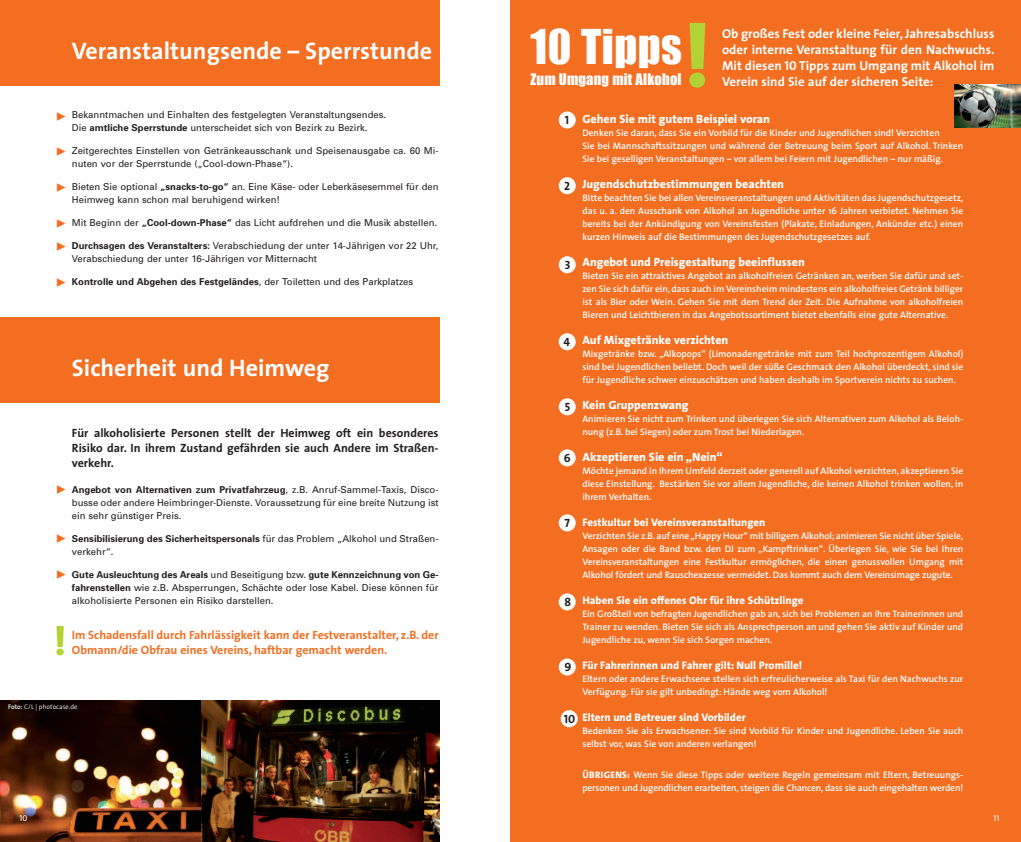
<style>
.page{position:relative;width:1021px;height:842px;background:#fff}
.page>*{position:absolute;margin:0;border:0;box-sizing:border-box;transform-origin:0 0}
.t1{font:800 88.1px "The Sans";color:#b3d234}
.t2{font:44.1px "Impact";letter-spacing:.01em;color:#fff}
.t3{font:800 40px "The Sans";color:#b3d234}
.t4{font:700 24px "The Sans";color:#fff}
.t5{font:14.6px "Impact";letter-spacing:.01em;color:#fff}
.t6{font:700 13px/16px "The Sans";color:#fff;text-align:justify}
.t7{font:800 12px "The Sans";color:#fff}
.t8{font:700 12px/15px "The Sans";color:#231f20;text-align:justify}
.t9{font:700 12px/15px "The Sans";color:#f36e21}
.t10{font:12px "The Sans Bold Caps";color:#231f20}
.t11{font:12px/23.2px "The Sans Bold Expert";color:#f36e21}
.t12{font:800 11px "The Sans";color:#fff}
.t13{font:600 9.5px/13px "The Sans";color:#fff;text-align:justify}
.t14{font:9.5px/13px "Univers";color:#231f20}
.t15{font:700 9.5px "Univers";color:#231f20}
.t16{font:8.5px "The Sans Caps";color:#fff}
.t17{font:300 6.7px "The Sans";color:#fff}
.s1{font-weight:700}
.s2{font-weight:400}
.s3{font-weight:600}
.s4{font-family:"The Sans Bold Caps";font-weight:400}
.s5{font-weight:800}
</style>
<div class="page">
<img style="left:0;top:700px;width:439px;height:142px">
<div style="left:510px;top:0;width:510px;height:842px;background:#f36e21"></div>
<div style="left:0;top:318px;width:439px;height:85px;background:#f36e21"></div>
<div style="left:0;top:0;width:439px;height:85px;background:#f36e21"></div>
<div style="left:558px;top:111px;width:17px;height:17px;background:#fff;border-radius:50%"></div>
<div style="left:558px;top:177px;width:17px;height:17px;background:#fff;border-radius:50%"></div>
<div style="left:558px;top:256px;width:17px;height:17px;background:#fff;border-radius:50%"></div>
<div style="left:558px;top:333px;width:17px;height:17px;background:#fff;border-radius:50%"></div>
<div style="left:558px;top:398px;width:17px;height:17px;background:#fff;border-radius:50%"></div>
<div style="left:558px;top:449px;width:17px;height:17px;background:#fff;border-radius:50%"></div>
<div style="left:558px;top:514px;width:17px;height:17px;background:#fff;border-radius:50%"></div>
<div style="left:558px;top:593px;width:17px;height:17px;background:#fff;border-radius:50%"></div>
<div style="left:558px;top:658px;width:17px;height:17px;background:#fff;border-radius:50%"></div>
<div style="left:560px;top:710px;width:17px;height:17px;background:#fff;border-radius:50%"></div>
<img style="left:954px;top:85px;width:66px;height:43px">
<h3 class="t4" style="left:72px;top:42px;width:362px">Veranstaltungsende – Sperrstunde</h3>
<p class="t14" style="left:72px;top:109px;width:316px">Bekanntmachen und Einhalten des festgelegten Veranstaltungsendes.<br>Die <span class="s1">amtliche Sperrstunde</span> unterscheidet sich von Bezirk zu Bezirk.</p>
<p class="t14" style="left:72px;top:145px;width:368px">Zeitgerechtes Einstellen von Getränkeausschank und Speisenausgabe ca. 60 Mi&shy;nuten vor der Sperrstunde („Cool-down-Phase“).</p>
<p class="t14" style="left:72px;top:181px;width:368px">Bieten Sie optional <span class="s1">„snacks-to-go“</span> an. Eine Käse- oder Leberkäsesemmel für den<br>Heimweg kann schon mal beruhigend wirken!</p>
<p class="t14" style="left:72px;top:217px;width:367px">Mit Beginn der <span class="s1">„Cool-down-Phase“</span> das Licht aufdrehen und die Musik abstellen.</p>
<p class="t14" style="left:72px;top:240px;width:368px"><span class="s1">Durchsagen des Veranstalters:</span> Verabschiedung der unter 14-Jährigen vor 22 Uhr,<br>Verabschiedung der unter 16-Jährigen vor Mitternacht</p>
<p class="t15" style="left:72px;top:278px;width:343px">Kontrolle und Abgehen des Festgeländes<span class="s2">, der Toiletten und des Parkplatzes</span></p>
<p class="t11" style="left:55px;top:105px;width:13px">˘</p>
<p class="t11" style="left:55px;top:140px;width:13px">˘</p>
<p class="t11" style="left:55px;top:177px;width:13px">˘</p>
<p class="t11" style="left:55px;top:212px;width:13px">˘ ˘</p>
<p class="t11" style="left:55px;top:271px;width:13px">˘</p>
<h3 class="t4" style="left:72px;top:358px;width:259px">Sicherheit und Heimweg</h3>
<p class="t8" style="left:72px;top:427px;width:368px">Für alkoholisierte Personen stellt der Heimweg oft ein besonderes Risiko dar. In ihrem Zustand gefährden sie auch Andere im Straßen&shy;verkehr.</p>
<p class="t14" style="left:72px;top:484px;width:368px;text-align:justify"><span class="s1">Angebot von Alternativen zum Privatfahrzeug</span>, z.B. Anruf-Sammel-Taxis, Disco&shy;busse oder andere Heimbringer-Dienste. Voraussetzung für eine breite Nutzung ist ein sehr günstiger Preis.</p>
<p class="t14" style="left:72px;top:533px;width:368px"><span class="s1">Sensibilisierung des Sicherheitspersonals</span> für das Problem „Alkohol und Straßen&shy;verkehr“.</p>
<p class="t14" style="left:72px;top:569px;width:368px;text-align:justify"><span class="s1">Gute Ausleuchtung des Areals</span> und Beseitigung bzw. <span class="s1">gute Kennzeichnung von Ge&shy;fahrenstellen</span> wie z.B. Absperrungen, Schächte oder lose Kabel. Diese können für alkoholisierte Personen ein Risiko darstellen.</p>
<p class="t9" style="left:72px;top:629px;width:368px">Im Schadensfall durch Fahrlässigkeit kann der Festveranstalter, z.B. der<br>Obmann/die Obfrau eines Vereins, haftbar gemacht werden.</p>
<p class="t11" style="left:55px;top:479px;width:13px">˘</p>
<p class="t11" style="left:55px;top:528px;width:13px">˘</p>
<p class="t11" style="left:55px;top:564px;width:13px">˘</p>
<h3 class="t3" style="left:54px;top:626px;width:14px">!</h3>
<p class="t17" style="left:8px;top:704px;width:71px"><span class="s3">Foto:</span> C/L | photocase.de</p>
<p class="t16" style="left:19px;top:815px;width:9px">10</p>
<h2 class="t2" style="left:530px;top:19px;width:153px">10 Tipps</h2>
<h3 class="t5" style="left:530px;top:70px;width:152px">Zum Umgang mit Alkohol</h3>
<h1 class="t1" style="left:684px;top:22px;width:28px">!</h1>
<h3 class="t6" style="left:722px;top:27px;width:274px">Ob großes Fest oder kleine Feier,Jahresabschluss oder interne Veranstaltung für den Nachwuchs.<br>Mit diesen <span class="s4">10</span> Tipps zum Umgang mit Alkohol im Verein sind Sie auf der sicheren Seite:</h3>
<p class="t7" style="left:582px;top:115px;width:189px">Gehen Sie mit gutem Beispiel voran</p>
<p class="t13" style="left:582px;top:128px;width:382px;text-align:left">Denken Sie daran, dass Sie ein Vorbild für die Kinder und Jugendlichen sind! Verzichten<br>Sie bei Mannschaftssitzungen und während der Betreuung beim Sport auf Alkohol. Trinken<br>Sie bei geselligen Veranstaltungen – vor allem bei Feiern mit Jugendlichen – nur mäßig.</p>
<p class="t7" style="left:582px;top:180px;width:203px">Jugendschutzbestimmungen beachten</p>
<p class="t13" style="left:582px;top:193px;width:382px">Bitte beachten Sie bei allen Vereinsveranstaltungen und Aktivitäten das Jugendschutzgesetz, das u. a. den Ausschank von Alkohol an Jugendliche unter 16 Jahren verbietet. Nehmen Sie bereits bei der Ankündigung von Vereinsfesten (Plakate, Einladungen, Ankünder etc.) einen kurzen Hinweis auf die Bestimmungen des Jugendschutzgesetzes auf.</p>
<p class="t7" style="left:582px;top:258px;width:224px">Angebot und Preisgestaltung beeinflussen</p>
<p class="t13" style="left:582px;top:271px;width:382px">Bieten Sie ein attraktives Angebot an alkoholfreien Getränken an, werben Sie dafür und set&shy;zen Sie sich dafür ein, dass auch im Vereinsheim mindestens ein alkoholfreies Getränk billiger ist als Bier oder Wein. Gehen Sie mit dem Trend der Zeit. Die Aufnahme von alkoholfreien Bieren und Leichtbieren in das Angebotssortiment bietet ebenfalls eine gute Alternative.</p>
<p class="t7" style="left:582px;top:336px;width:147px">Auf Mixgetränke verzichten</p>
<p class="t13" style="left:582px;top:349px;width:382px">Mixgetränke bzw. „Alkopops“ (Limonadengetränke mit zum Teil hochprozentigem Alkohol) sind bei Jugendlichen beliebt. Doch weil der süße Geschmack den Alkohol überdeckt, sind sie für Jugendliche schwer einzuschätzen und haben deshalb im Sportverein nichts zu suchen.</p>
<p class="t7" style="left:582px;top:401px;width:108px">Kein Gruppenzwang</p>
<p class="t13" style="left:582px;top:414px;width:382px">Animieren Sie nicht zum Trinken und überlegen Sie sich Alternativen zum Alkohol als Beloh&shy;nung (z.B. bei Siegen) oder zum Trost bei Niederlagen.</p>
<p class="t7" style="left:582px;top:453px;width:142px">Akzeptieren Sie ein „Nein“</p>
<p class="t13" style="left:582px;top:466px;width:382px">Möchte jemand in Ihrem Umfeld derzeit oder generell auf Alkohol verzichten, akzeptieren Sie diese Einstellung. Bestärken Sie vor allem Jugendliche, die keinen Alkohol trinken wollen, in ihrem Verhalten.</p>
<p class="t12" style="left:582px;top:518px;width:184px">Festkultur bei Vereinsveranstaltungen</p>
<p class="t13" style="left:582px;top:531px;width:382px">Verzichten Sie z.B. auf eine„Happy Hour“ mit billigem Alkohol; animieren Sie nicht über Spiele, Ansagen oder die Band bzw. den DJ zum „Kampftrinken“. Überlegen Sie, wie Sie bei Ihren Vereinsveranstaltungen eine Festkultur ermöglichen, die einen genussvollen Umgang mit Alkohol fördert und Rauschexzesse vermeidet. Das kommt auch dem Vereinsimage zugute.</p>
<p class="t12" style="left:582px;top:596px;width:223px">Haben Sie ein offenes Ohr für ihre Schützlinge</p>
<p class="t13" style="left:582px;top:609px;width:382px">Ein Großteil von befragten Jugendlichen gab an, sich bei Problemen an ihre Trainerinnen und Trainer zu wenden. Bieten Sie sich als Ansprechperson an und gehen Sie aktiv auf Kinder und Jugendliche zu, wenn Sie sich Sorgen machen.</p>
<p class="t12" style="left:582px;top:661px;width:221px">Für Fahrerinnen und Fahrer gilt: Null Promille!</p>
<p class="t13" style="left:582px;top:674px;width:382px">Eltern oder andere Erwachsene stellen sich erfreulicherweise als Taxi für den Nachwuchs zur<br>Verfügung. Für sie gilt unbedingt: Hände weg vom Alkohol!</p>
<p class="t12" style="left:582px;top:713px;width:165px">Eltern und Betreuer sind Vorbilder</p>
<p class="t13" style="left:582px;top:726px;width:382px">Bedenken Sie als Erwachsener: Sie sind Vorbild für Kinder und Jugendliche. Leben Sie auch selbst vor, was Sie von anderen verlangen!</p>
<p class="t13" style="left:582px;top:770px;width:382px"><span class="s5">ÜBRIGENS:</span> Wenn Sie diese Tipps oder weitere Regeln gemeinsam mit Eltern, Betreuungs&shy;personen und Jugendlichen erarbeiten, steigen die Chancen, dass sie auch eingehalten werden!</p>
<p class="t10" style="left:565px;top:116px;width:6px">1</p>
<p class="t10" style="left:564px;top:182px;width:7px">2</p>
<p class="t10" style="left:565px;top:261px;width:7px">3</p>
<p class="t10" style="left:563px;top:338px;width:8px">4</p>
<p class="t10" style="left:565px;top:403px;width:7px">5</p>
<p class="t10" style="left:564px;top:454px;width:8px">6</p>
<p class="t10" style="left:564px;top:519px;width:7px">7</p>
<p class="t10" style="left:564px;top:597px;width:8px">8</p>
<p class="t10" style="left:564px;top:663px;width:8px">9</p>
<p class="t10" style="left:563px;top:715px;width:13px">10</p>
<p class="t16" style="left:993px;top:815px;width:7px">11</p>
</div>
